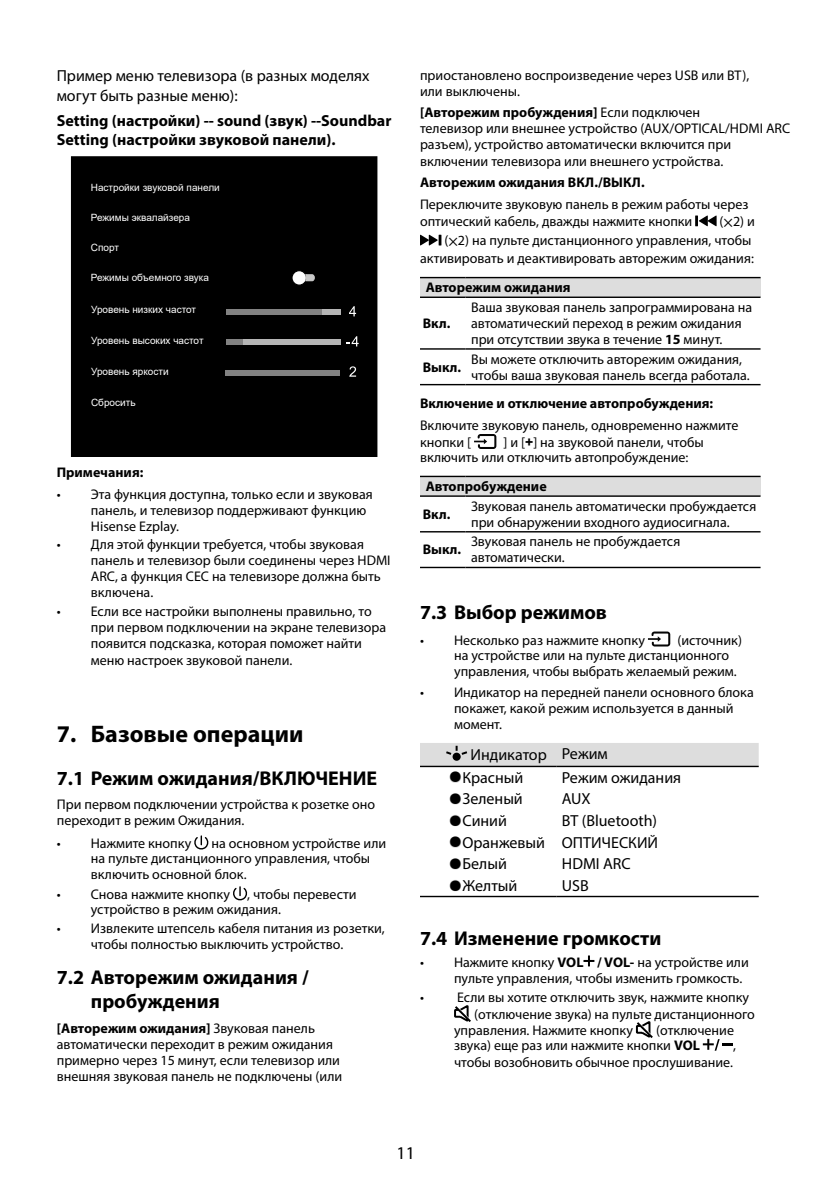
<style>
.page{position:relative;width:823px;height:1191px;background:#fff}
.page>*{position:absolute;margin:0;border:0;box-sizing:border-box;transform-origin:0 0}
.t1{font:700 24px "Myriad Pro";color:#000}
.t2{font:700 20px/24px "Myriad Pro";color:#000}
.t3{font:18px "Myriad Pro";color:#000}
.t4{font:16px/19.2px "Myriad Pro";color:#000}
.t5{font:700 16px/19.2px "Myriad Pro";color:#000}
.t6{font:14px/16px "Myriad Pro";color:#000}
.t7{font:700 14px/27.6px "Myriad Pro";color:#000}
.t8{font:10px "Arial";color:#fff}
.s1{font-weight:700}
.s2{font-size:16px}
.s3{font-family:"Arial";font-weight:700}
.s4{font-family:"Sim Sun";font-size:14px}
</style>
<div class="page">
<div style="left:71px;top:156px;width:306px;height:300px;background:#000"></div>
<div style="left:226px;top:309px;width:101px;height:5px;background:#828282"></div>
<div style="left:322px;top:309px;width:19px;height:5px;background:#b5b5b5"></div>
<div style="left:226px;top:339px;width:20px;height:6px;background:#828282"></div>
<div style="left:243px;top:339px;width:97px;height:6px;background:#b5b5b5"></div>
<div style="left:225px;top:370px;width:114px;height:6px;background:#828282"></div>
<div style="left:292px;top:271px;width:14px;height:14px;background:#fff;border-radius:50%"></div>
<div style="left:291px;top:270px;width:16px;height:16px;border:1px solid #000;border-radius:50%"></div>
<svg style="left:304px;top:274px;width:11px;height:8px"></svg>
<svg style="left:349px;top:306px;width:7px;height:10px"></svg>
<svg style="left:346px;top:336px;width:12px;height:10px"></svg>
<svg style="left:349px;top:366px;width:7px;height:11px"></svg>
<div style="left:91px;top:304px;width:132px;height:124px;background:#000"></div>
<div style="left:91px;top:182px;width:185px;height:116px;background:#000"></div>
<svg style="left:194px;top:835px;width:14px;height:14px"></svg>
<svg style="left:233px;top:886px;width:14px;height:14px"></svg>
<svg style="left:695px;top:215px;width:21px;height:11px"></svg>
<svg style="left:420px;top:235px;width:21px;height:10px"></svg>
<div style="left:420px;top:277px;width:340px;height:20px;background:#ddd"></div>
<hr style="left:420px;top:277px;width:45px;height:1px;background:#000">
<hr style="left:465px;top:277px;width:295px;height:1px;background:#000">
<hr style="left:420px;top:296px;width:45px;height:2px;background:#000">
<hr style="left:465px;top:296px;width:295px;height:2px;background:#000">
<hr style="left:420px;top:348px;width:45px;height:2px;background:#000">
<hr style="left:465px;top:348px;width:295px;height:2px;background:#000">
<hr style="left:420px;top:384px;width:45px;height:1px;background:#000">
<hr style="left:465px;top:384px;width:295px;height:1px;background:#000">
<svg style="left:474px;top:434px;width:22px;height:15px"></svg>
<div style="left:420px;top:476px;width:340px;height:20px;background:#ddd"></div>
<hr style="left:420px;top:476px;width:45px;height:1px;background:#000">
<hr style="left:465px;top:476px;width:295px;height:1px;background:#000">
<hr style="left:420px;top:495px;width:45px;height:2px;background:#000">
<hr style="left:465px;top:495px;width:295px;height:2px;background:#000">
<hr style="left:420px;top:531px;width:45px;height:1px;background:#000">
<hr style="left:465px;top:531px;width:295px;height:1px;background:#000">
<hr style="left:420px;top:567px;width:45px;height:1px;background:#000">
<hr style="left:465px;top:567px;width:295px;height:1px;background:#000">
<svg style="left:647px;top:631px;width:23px;height:15px"></svg>
<hr style="left:420px;top:895px;width:136px;height:2px;background:#000">
<hr style="left:556px;top:895px;width:202px;height:2px;background:#000">
<svg style="left:420px;top:743px;width:338px;height:40px"></svg>
<svg style="left:449px;top:793px;width:12px;height:12px"></svg>
<svg style="left:449px;top:815px;width:12px;height:12px"></svg>
<svg style="left:449px;top:836px;width:12px;height:12px"></svg>
<svg style="left:449px;top:858px;width:12px;height:12px"></svg>
<svg style="left:449px;top:880px;width:12px;height:12px"></svg>
<svg style="left:583px;top:955px;width:11px;height:11px"></svg>
<svg style="left:454px;top:1005px;width:17px;height:17px"></svg>
<svg style="left:635px;top:1021px;width:18px;height:17px"></svg>
<svg style="left:702px;top:1038px;width:30px;height:12px"></svg>
<p class="t4" style="left:57px;top:66px;width:314px">Пример меню телевизора (в разных моделях могут быть разные меню):</p>
<p class="t5" style="left:57px;top:110px;width:336px">Setting (настройки) -- sound (звук) --Soundbar<br>Setting (настройки звуковой панели).</p>
<p class="t8" style="left:91px;top:180px;width:130px">Настройки звуковой панели</p>
<p class="t8" style="left:91px;top:210px;width:101px">Режимы эквалайзера</p>
<p class="t8" style="left:91px;top:240px;width:30px">Спорт</p>
<p class="t8" style="left:91px;top:270px;width:120px">Режимы объемного звука</p>
<p class="t8" style="left:91px;top:302px;width:106px">Уровень низких частот</p>
<p class="t8" style="left:91px;top:333px;width:114px">Уровень высоких частот</p>
<p class="t8" style="left:91px;top:364px;width:79px">Уровень яркости</p>
<p class="t8" style="left:91px;top:395px;width:46px">Сбросить</p>
<p class="t7" style="left:57px;top:458px;width:88px">Примечания:</p>
<p class="t6" style="left:91px;top:486px;width:283px;text-indent:-34px">• Эта функция доступна, только если и звуковая панель, и телевизор поддерживают функцию<br>Hisense Ezplay.</p>
<p class="t6" style="left:91px;top:536px;width:301px;text-indent:-34px">• Для этой функции требуется, чтобы звуковая панель и телевизор были соединены через HDMI ARC, а функция CEC на телевизоре должна быть включена.</p>
<p class="t6" style="left:91px;top:603px;width:297px;text-indent:-34px">• Если все настройки выполнены правильно, то при первом подключении на экране телевизора появится подсказка, которая поможет найти меню настроек звуковой панели.</p>
<p class="t1" style="left:57px;top:718px;width:248px">7. Базовые операции</p>
<p class="t2" style="left:57px;top:765px;width:322px">7.1 Режим ожидания/ВКЛЮЧЕНИЕ</p>
<p class="t6" style="left:57px;top:796px;width:320px">При первом подключении устройства к розетке оно переходит в режим Ожидания.</p>
<p class="t6" style="left:57px;top:835px;width:136px">• Нажмите кнопку</p>
<p class="t6" style="left:91px;top:835px;width:297px;text-indent:120px">на основном устройстве или на пульте дистанционного управления, чтобы включить основной блок.</p>
<p class="t6" style="left:91px;top:886px;width:267px;line-height:15px;text-indent:-34px">• Снова нажмите кнопку , чтобы перевести устройство в режим ожидания.</p>
<p class="t6" style="left:57px;top:920px;width:329px;text-align:center">• Извлеките штепсель кабеля питания из розетки, чтобы полностью выключить устройство.</p>
<p class="t2" style="left:91px;top:964px;width:219px;text-indent:-34px">7.2 Авторежим ожидания / пробуждения</p>
<p class="t6" style="left:57px;top:1019px;width:287px"><span class="s1">[Авторежим ожидания]</span> Звуковая панель автоматически переходит в режим ожидания примерно через 15 минут, если телевизор или внешняя звуковая панель не подключены (или</p>
<p class="t6" style="left:420px;top:67px;width:330px">приостановлено воспроизведение через USB или BT), или выключены.</p>
<p class="t6" style="left:420px;top:105px;width:371px"><span class="s1">[Авторежим пробуждения]</span> Если подключен<br>телевизор или внешнее устройство (AUX/OPTICAL/HDMI ARC разъем), устройство автоматически включится при включении телевизора или внешнего устройства.</p>
<p class="t6" style="left:420px;top:171px;width:330px;line-height:21.6px"><span class="s1">Авторежим ожидания ВКЛ./ВЫКЛ.<br></span>Переключите звуковую панель в режим работы через</p>
<p class="t6" style="left:420px;top:213px;width:274px">оптический кабель, дважды нажмите кнопки</p>
<p class="t6" style="left:420px;top:211px;width:336px;line-height:18.8px;text-align:right">(<span class="s2">×</span>2) и<br>(<span class="s2">×</span>2) на пульте дистанционного управления, чтобы активировать и деактивировать авторежим ожидания:</p>
<p class="t7" style="left:425px;top:273px;width:146px">Авторежим ожидания</p>
<p class="t7" style="left:422px;top:309px;width:29px">Вкл.</p>
<p class="t6" style="left:471px;top:299px;width:282px">Ваша звуковая панель запрограммирована на автоматический переход в режим ожидания при отсутствии звука в течение <span class="s1">15</span> минут.</p>
<p class="t7" style="left:422px;top:352px;width:40px">Выкл.</p>
<p class="t6" style="left:471px;top:350px;width:280px">Вы можете отключить авторежим ожидания, чтобы ваша звуковая панель всегда работала.</p>
<p class="t6" style="left:420px;top:393px;width:320px;line-height:21.6px"><span class="s1">Включение и отключение автопробуждения:<br></span>Включите звуковую панель, одновременно нажмите</p>
<p class="t6" style="left:420px;top:434px;width:53px">кнопки [</p>
<p class="t6" style="left:420px;top:435px;width:285px;line-height:15px;text-indent:83px">] и [<span class="s3">+</span>] на звуковой панели, чтобы включить или отключить автопробуждение:</p>
<p class="t7" style="left:422px;top:472px;width:125px">Автопробуждение<br>Вкл.</p>
<p class="t6" style="left:471px;top:498px;width:286px">Звуковая панель автоматически пробуждается при обнаружении входного аудиосигнала.</p>
<p class="t7" style="left:422px;top:535px;width:40px">Выкл.</p>
<p class="t6" style="left:471px;top:533px;width:210px">Звуковая панель не пробуждается автоматически.</p>
<p class="t2" style="left:420px;top:599px;width:188px">7.3 Выбор режимов</p>
<p class="t6" style="left:420px;top:631px;width:226px">• Несколько раз нажмите кнопку</p>
<p class="t6" style="left:454px;top:632px;width:289px;line-height:15.4px;text-indent:223px">(источник) на устройстве или на пульте дистанционного управления, чтобы выбрать желаемый режим.</p>
<p class="t6" style="left:454px;top:684px;width:301px;text-indent:-34px">• Индикатор на передней панели основного блока покажет, какой режим используется в данный момент.</p>
<p class="t4" style="left:470px;top:745px;width:139px">Индикатор Режим</p>
<p class="t4" style="left:448px;top:767px;width:76px"><span class="s4">●</span>Красный</p>
<p class="t4" style="left:561px;top:767px;width:121px">Режим ожидания</p>
<p class="t4" style="left:448px;top:789px;width:76px"><span class="s4">●</span>Зеленый</p>
<p class="t4" style="left:561px;top:789px;width:30px">AUX</p>
<p class="t4" style="left:448px;top:811px;width:60px"><span class="s4">●</span>Синий</p>
<p class="t4" style="left:561px;top:811px;width:97px">BT (Bluetooth)</p>
<p class="t4" style="left:448px;top:832px;width:211px"><span class="s4">●</span>Оранжевый ОПТИЧЕСКИЙ</p>
<p class="t4" style="left:448px;top:854px;width:60px"><span class="s4">●</span>Белый</p>
<p class="t4" style="left:561px;top:854px;width:70px">HDMI ARC</p>
<p class="t4" style="left:448px;top:876px;width:70px"><span class="s4">●</span>Желтый</p>
<p class="t4" style="left:561px;top:876px;width:28px">USB</p>
<p class="t2" style="left:420px;top:925px;width:243px">7.4 Изменение громкости</p>
<p class="t6" style="left:454px;top:954px;width:296px;text-indent:-34px">• Нажмите кнопку <span class="s1">VOL / VOL-</span> на устройстве или пульте управления, чтобы изменить громкость.</p>
<p class="t6" style="left:420px;top:989px;width:330px">• Если вы хотите отключить звук, нажмите кнопку</p>
<p class="t6" style="left:474px;top:1006px;width:282px">(отключение звука) на пульте дистанционного</p>
<p class="t6" style="left:454px;top:1022px;width:180px">управления. Нажмите кнопку</p>
<p class="t6" style="left:454px;top:1022px;width:281px;line-height:15px;text-indent:202px">(отключение звука) еще раз или нажмите кнопки <span class="s1">VOL</span></p>
<p class="t6" style="left:732px;top:1037px;width:4px">,</p>
<p class="t6" style="left:454px;top:1054px;width:280px">чтобы возобновить обычное прослушивание.</p>
<p class="t3" style="left:396px;top:1142px;width:20px">11</p>
</div>
